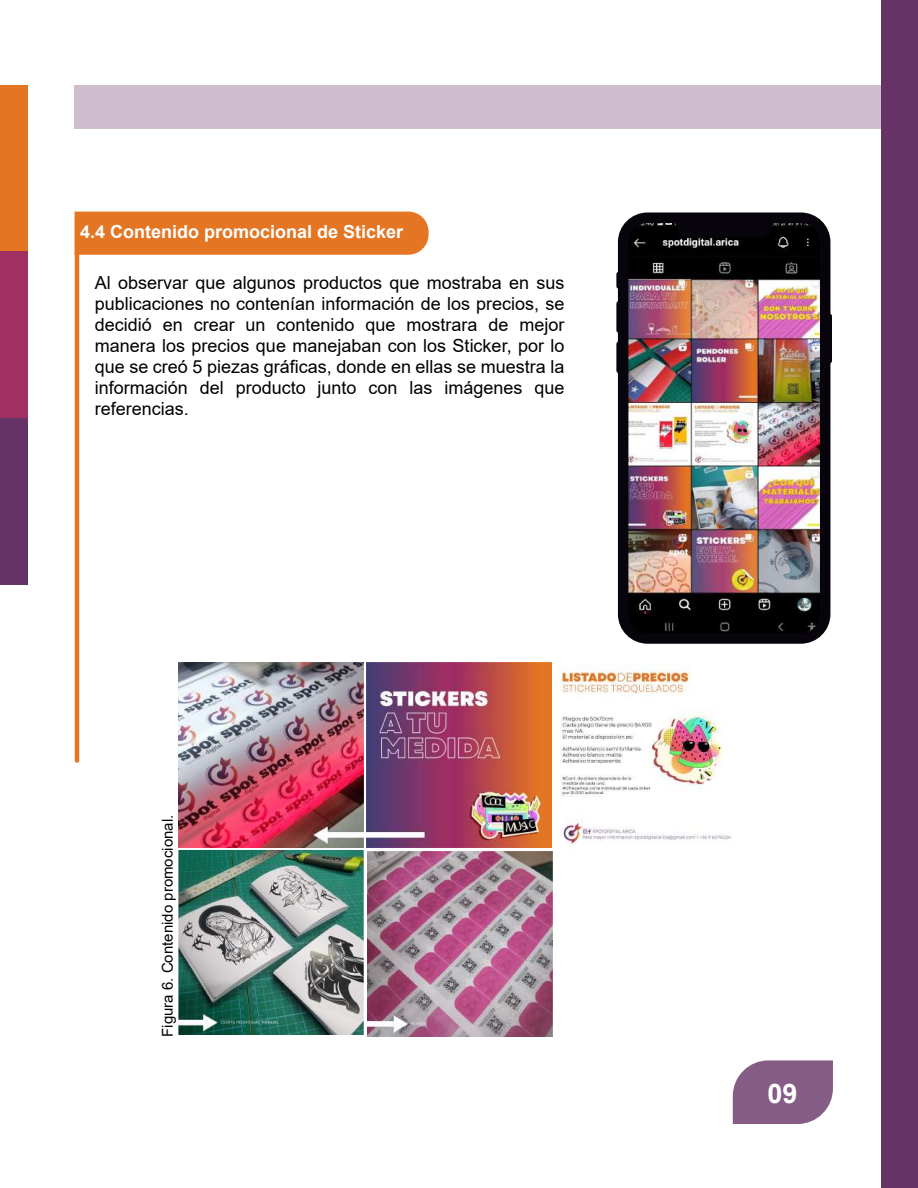
<style>
.page{position:relative;width:918px;height:1188px;background:#fff}
.page>*{position:absolute;margin:0;border:0;box-sizing:border-box;transform-origin:0 0}
.t1{font:700 27px "Arial";color:#fff}
.t2{font:18px/21px "Arial";color:#000;text-align:justify}
.t3{font:700 18px "Arial";color:#fff}
.t4{font:15px "Arial";color:#000}
</style>
<div class="page">
<div style="left:0;top:85px;width:28px;height:167px;background:#e47523"></div>
<div style="left:0;top:252px;width:28px;height:166px;background:#a03062"></div>
<div style="left:0;top:418px;width:28px;height:167px;background:#636"></div>
<svg style="left:733px;top:1060px;width:100px;height:64px;background:#906a90"></svg>
<div style="left:881px;top:0;width:37px;height:1188px;background:#636"></div>
<div style="left:74px;top:85px;width:807px;height:43px;background:#cebece"></div>
<div style="left:75px;top:212px;width:354px;height:43px;background:#e47523"></div>
<hr style="left:75px;top:253px;width:4px;height:508px;background:#e47523">
<img style="left:178px;top:663px;width:185px;height:185px">
<img style="left:554px;top:665px;width:178px;height:179px">
<img style="left:178px;top:851px;width:186px;height:184px">
<img style="left:367px;top:851px;width:185px;height:185px">
<img style="left:366px;top:663px;width:185px;height:185px">
<div style="left:616px;top:272px;width:10px;height:17px;background:#07040c;border-radius:3px"></div>
<div style="left:616px;top:301px;width:10px;height:32px;background:#07040c;border-radius:3px"></div>
<div style="left:616px;top:341px;width:10px;height:32px;background:#07040c;border-radius:3px"></div>
<div style="left:823px;top:314px;width:9px;height:50px;background:#07040c;border-radius:3px"></div>
<img style="left:618px;top:212px;width:212px;height:432px">
<p class="t3" style="left:80px;top:219px;width:325px">4.4 Contenido promocional de Sticker</p>
<p class="t2" style="left:95px;top:272px;width:471px">Al observar que algunos productos que mostraba en sus publicaciones no contenían información de los precios, se decidió en crear un contenido que mostrara de mejor manera los precios que manejaban con los Sticker, por lo que se creó 5 piezas gráficas, donde en ellas se muestra la información del producto junto con las imágenes que referencias.</p>
<p class="t4" style="left:157px;top:1037px;width:223px;rotate:-90deg">Figura 6. Contenido promocional.</p>
<h1 class="t1" style="left:768px;top:1075px;width:32px">09</h1>
</div>
